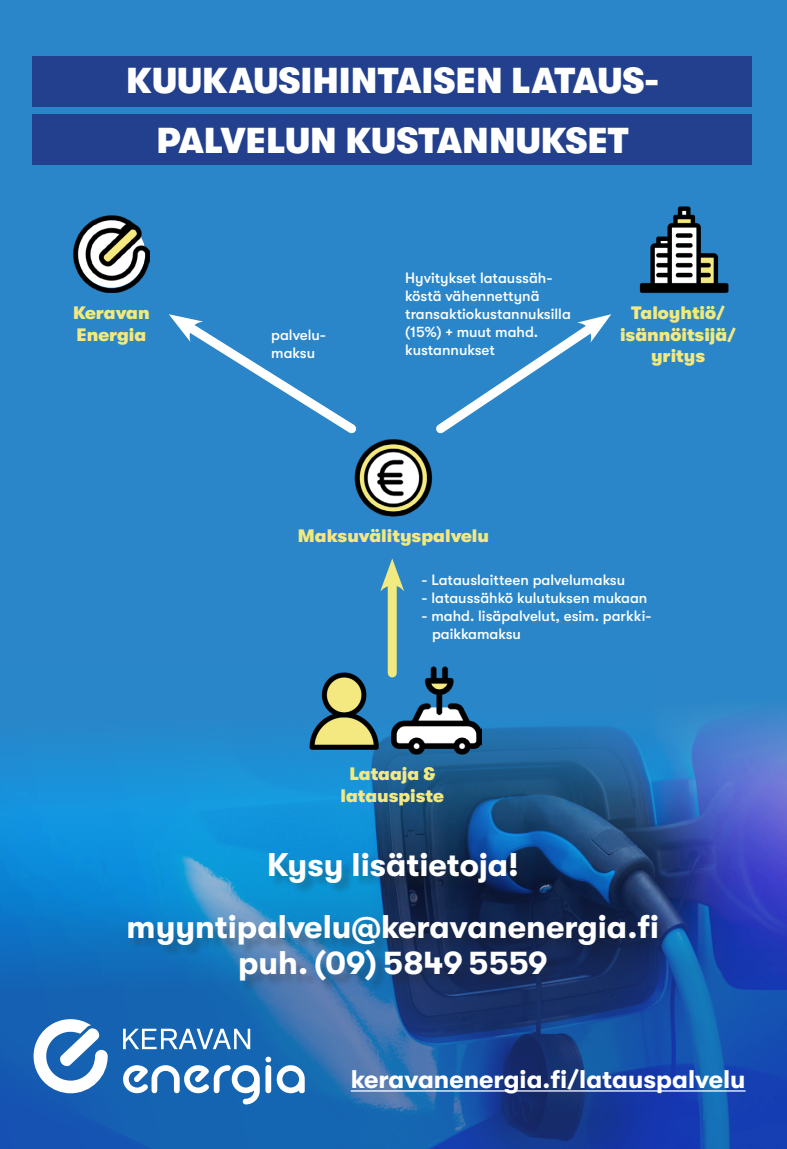
<style>
.page{position:relative;width:787px;height:1149px;background:#fff}
.page>*{position:absolute;margin:0;border:0;box-sizing:border-box;transform-origin:0 0}
.t1{font:36px "GT Walsheim Bl";color:#fff}
.t2{font:700 32.7px "GT Walsheim";color:#fff}
.t3{font:700 25.5px "GT Walsheim";color:#fff}
.t4{font:18px "GT Walsheim Bl";color:#f2e980}
.t5{font:500 15px/18px "GT Walsheim";color:#fff}
</style>
<div class="page">
<div style="left:0;top:0;width:787px;height:1148px;background:#2a86c8"></div>
<div style="left:33px;top:114px;width:718px;height:51px;background:#23408e"></div>
<div style="left:33px;top:56px;width:718px;height:51px;background:#23408e"></div>
<img style="left:0;top:707px;width:787px;height:66px">
<svg style="left:0;top:773px;width:787px;height:375px;background:#1c60ae"></svg>
<div style="left:129px;top:853px;width:540px;height:139px;background:#231f20;opacity:.28"></div>
<svg style="left:123px;top:1028px;width:127px;height:20px;background:#6599cc"></svg>
<svg style="left:123px;top:1056px;width:148px;height:48px;background:#5790c7"></svg>
<svg style="left:277px;top:1064px;width:28px;height:28px"></svg>
<svg style="left:34px;top:1018px;width:74px;height:74px;background:#86add7"></svg>
<hr style="left:351px;top:1089px;width:394px;height:2px;background:#fff">
<img style="left:354px;top:439px;width:79px;height:78px">
<img style="left:73px;top:216px;width:77px;height:76px">
<img style="left:639px;top:206px;width:90px;height:87px">
<svg style="left:169px;top:314px;width:195px;height:127px"></svg>
<div style="left:388px;top:577px;width:9px;height:95px;background:#f2e980"></div>
<svg style="left:380px;top:558px;width:24px;height:33px"></svg>
<img style="left:289px;top:657px;width:109px;height:108px">
<img style="left:391px;top:665px;width:91px;height:90px">
<svg style="left:428px;top:314px;width:183px;height:127px"></svg>
<p class="t1" style="left:126px;top:61px;width:534px">KUUKAUSIHINTAISEN LATAUS-</p>
<p class="t1" style="left:157px;top:121px;width:473px">PALVELUN KUSTANNUKSET</p>
<p class="t4" style="left:73px;top:303px;width:78px">Keravan</p>
<p class="t4" style="left:76px;top:324px;width:71px">Energia</p>
<p class="t5" style="left:271px;top:326px;width:56px">palvelu-</p>
<p class="t5" style="left:271px;top:344px;width:45px">maksu</p>
<p class="t5" style="left:405px;top:269px;width:167px">Hyvitykset lataussäh&shy;köstä vähennettynä transaktiokustannuksilla (15%) + muut mahd.</p>
<p class="t5" style="left:405px;top:341px;width:91px">kustannukset</p>
<p class="t4" style="left:631px;top:303px;width:95px">Taloyhtiö/</p>
<p class="t4" style="left:620px;top:324px;width:118px">isännöitsijä/</p>
<p class="t4" style="left:651px;top:346px;width:56px">yritys</p>
<p class="t4" style="left:298px;top:526px;width:193px">Maksuvälityspalvelu</p>
<p class="t5" style="left:421px;top:570px;width:205px">- Latauslaitteen palvelumaksu</p>
<p class="t5" style="left:421px;top:588px;width:227px">- lataussähkö kulutuksen mukaan</p>
<p class="t5" style="left:421px;top:606px;width:231px">- mahd. lisäpalvelut, esim. parkki-</p>
<p class="t5" style="left:432px;top:624px;width:91px">paikkamaksu</p>
<p class="t4" style="left:349px;top:763px;width:87px">Lataaja &amp;</p>
<p class="t4" style="left:340px;top:785px;width:105px">latauspiste</p>
<p class="t2" style="left:267px;top:846px;width:253px">Kysy lisätietoja!</p>
<p class="t2" style="left:127px;top:908px;width:534px">myyntipalvelu@keravanenergia.fi</p>
<p class="t2" style="left:238px;top:944px;width:311px">puh. (09) 5849 5559</p>
<p class="t3" style="left:351px;top:1064px;width:396px">keravanenergia.fi/latauspalvelu</p>
</div>
